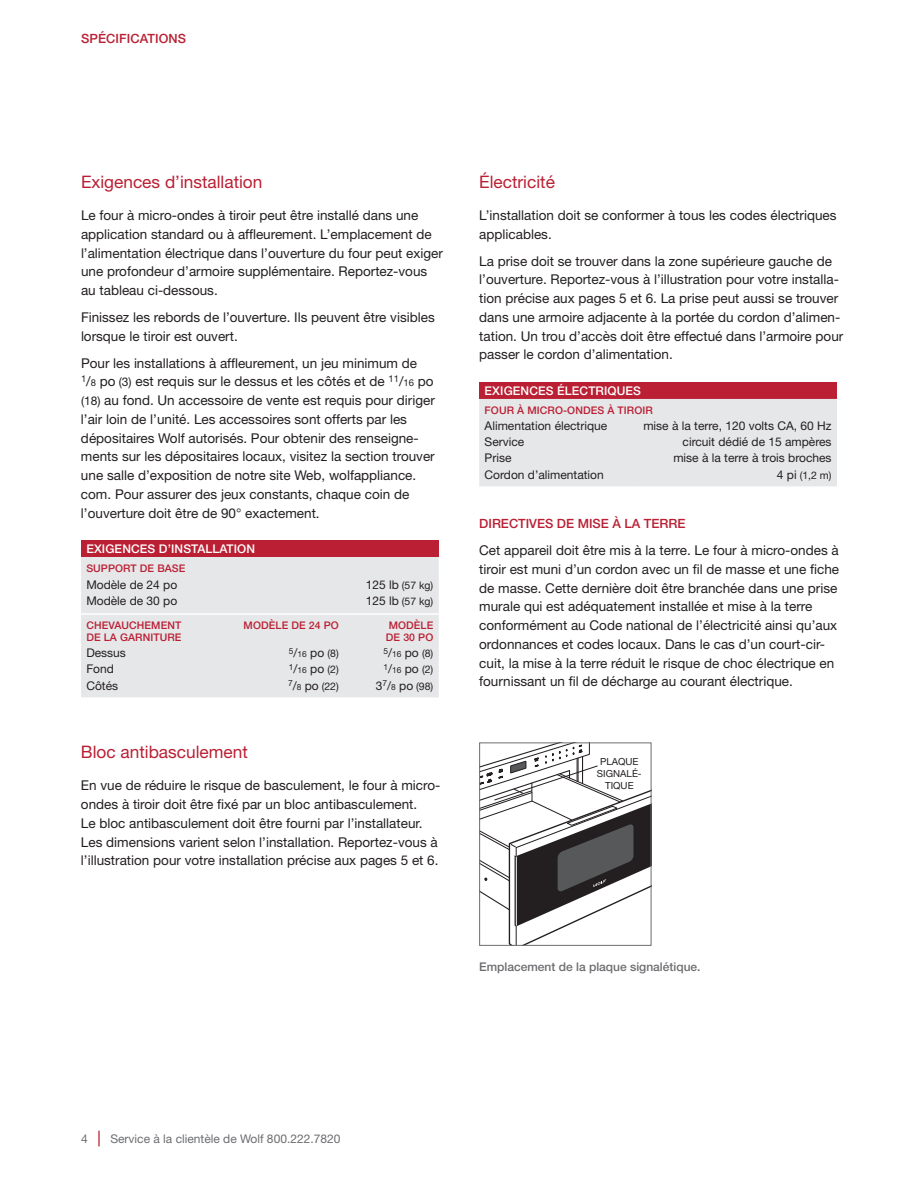
<style>
.page{position:relative;width:918px;height:1188px;background:#fff}
.page>*{position:absolute;margin:0;border:0;box-sizing:border-box;transform-origin:0 0}
.t1{font:17.25px "Helvetica Neue LT Std";color:#ba1f33}
.t2{font:13.5px/18.8px "Helvetica Neue LT Std";color:#231f20}
.t3{font:500 12.75px "Helvetica Neue LT Std";color:#ba1f33}
.t4{font:12px "Helvetica Neue LT Std";color:#231f20}
.t5{font:500 12px "Helvetica Neue LT Std";letter-spacing:.01em;color:#fff}
.t6{font:12px "Helvetica Neue LT Std";color:#6c6d70}
.t7{font:500 12px "Helvetica Neue LT Std";color:#6c6d70}
.t8{font:500 10.5px/12px "Helvetica Neue LT Std";letter-spacing:.01em;color:#ba1f33}
.t9{font:10.5px "Helvetica Neue LT Std";color:#231f20}
.t10{font:9.75px/12px "Helvetica Neue LT Std";color:#231f20;text-align:center}
.t11{font:8.4px "Helvetica Neue LT Std";color:#231f20}
.s1{font-size:9.45px}
.s2{font-size:12px}
.s3{font-size:10.5px}
.s4{font-size:8.4px}
.s5{font-weight:500;font-size:15.6px;color:#ba1f33}
</style>
<div class="page">
<div style="left:81px;top:540px;width:358px;height:17px;background:#ba1f33"></div>
<div style="left:81px;top:557px;width:358px;height:140px;background:#e6e7e9"></div>
<hr style="left:81px;top:613px;width:155px;height:2px;background:#fff">
<hr style="left:236px;top:613px;width:108px;height:2px;background:#fff">
<hr style="left:344px;top:613px;width:95px;height:2px;background:#fff">
<div style="left:479px;top:382px;width:358px;height:17px;background:#ba1f33"></div>
<div style="left:479px;top:399px;width:358px;height:87px;background:#e6e7e9"></div>
<svg style="left:480px;top:743px;width:171px;height:202px"></svg>
<p class="t3" style="left:81px;top:31px;width:107px">SPÉCIFICATIONS</p>
<p class="t1" style="left:81px;top:171px;width:183px">Exigences d’installation</p>
<p class="t2" style="left:81px;top:206px;width:364px">Le four à micro-ondes à tiroir peut être installé dans une application standard ou à affleurement. L’emplacement de l’alimentation électrique dans l’ouverture du four peut exiger une profondeur d’armoire supplémentaire. Reportez-vous au tableau ci-dessous.</p>
<p class="t2" style="left:81px;top:308px;width:355px">Finissez les rebords de l’ouverture. Ils peuvent être visibles lorsque le tiroir est ouvert.</p>
<p class="t2" style="left:81px;top:353px;width:355px">Pour les installations à affleurement, un jeu minimum de <sup>1</sup>/<span class="s1">8</span> po <span class="s2">(3)</span> est requis sur le dessus et les côtés et de <sup>11</sup>/<span class="s1">16</span> po <span class="s2">(18)</span> au fond. Un accessoire de vente est requis pour diriger l’air loin de l’unité. Les accessoires sont offerts par les dépositaires Wolf autorisés. Pour obtenir des renseigne&shy;ments sur les dépositaires locaux, visitez la section trouver une salle d’exposition de notre site Web, wolfappliance. com. Pour assurer des jeux constants, chaque coin de l’ouverture doit être de 90° exactement.</p>
<p class="t5" style="left:86px;top:541px;width:170px">EXIGENCES D’INSTALLATION</p>
<p class="t8" style="left:86px;top:562px;width:101px">SUPPORT DE BASE</p>
<p class="t4" style="left:86px;top:578px;width:92px">Modèle de 24 po</p>
<p class="t9" style="left:366px;top:579px;width:69px"><span class="s2">125 lb</span> (57 kg)</p>
<p class="t4" style="left:86px;top:594px;width:92px">Modèle de 30 po</p>
<p class="t9" style="left:366px;top:595px;width:69px"><span class="s2">125 lb</span> (57 kg)</p>
<p class="t8" style="left:86px;top:619px;width:97px">CHEVAUCHEMENT<br>DE LA GARNITURE</p>
<p class="t8" style="left:244px;top:619px;width:97px">MODÈLE DE 24 PO</p>
<p class="t8" style="left:386px;top:619px;width:49px">MODÈLE<br>DE 30 PO</p>
<p class="t4" style="left:86px;top:646px;width:41px">Dessus</p>
<p class="t11" style="left:289px;top:649px;width:51px">5<span class="s2">/</span>16 <span class="s2">po</span> <span class="s3">(8)</span></p>
<p class="t11" style="left:383px;top:649px;width:51px">5<span class="s2">/</span>16 <span class="s2">po</span> <span class="s3">(8)</span></p>
<p class="t4" style="left:86px;top:662px;width:29px">Fond</p>
<p class="t11" style="left:289px;top:665px;width:51px">1<span class="s2">/</span>16 <span class="s2">po</span> <span class="s3">(2)</span></p>
<p class="t11" style="left:383px;top:665px;width:51px">1<span class="s2">/</span>16 <span class="s2">po</span> <span class="s3">(2)</span></p>
<p class="t4" style="left:86px;top:678px;width:33px">Côtés</p>
<p class="t9" style="left:288px;top:680px;width:52px"><sup>7</sup><span class="s2">/</span><span class="s4">8</span> <span class="s2">po</span> (22)</p>
<p class="t4" style="left:376px;top:678px;width:59px">3<sup>7</sup>/<span class="s4">8</span> po <span class="s3">(98)</span></p>
<p class="t1" style="left:81px;top:742px;width:168px">Bloc antibasculement</p>
<p class="t2" style="left:81px;top:776px;width:361px">En vue de réduire le risque de basculement, le four à micro&shy;ondes à tiroir doit être fixé par un bloc antibasculement.<br>Le bloc antibasculement doit être fourni par l’installateur.<br>Les dimensions varient selon l’installation. Reportez-vous à l’illustration pour votre installation précise aux pages 5 et 6.</p>
<p class="t1" style="left:479px;top:171px;width:77px">Électricité</p>
<p class="t2" style="left:479px;top:206px;width:359px">L’installation doit se conformer à tous les codes électriques applicables.</p>
<p class="t2" style="left:479px;top:251px;width:366px">La prise doit se trouver dans la zone supérieure gauche de l’ouverture. Reportez-vous à l’illustration pour votre installa&shy;tion précise aux pages 5 et 6. La prise peut aussi se trouver dans une armoire adjacente à la portée du cordon d’alimen&shy;tation. Un trou d’accès doit être effectué dans l’armoire pour passer le cordon d’alimentation.</p>
<p class="t5" style="left:485px;top:383px;width:158px">EXIGENCES ÉLECTRIQUES</p>
<p class="t8" style="left:485px;top:404px;width:170px">FOUR À MICRO-ONDES À TIROIR</p>
<p class="t4" style="left:485px;top:419px;width:124px">Alimentation électrique</p>
<p class="t4" style="left:643px;top:419px;width:190px">mise à la terre, 120 volts CA, 60 Hz</p>
<p class="t4" style="left:485px;top:435px;width:41px">Service</p>
<p class="t4" style="left:683px;top:435px;width:150px">circuit dédié de 15 ampères</p>
<p class="t4" style="left:485px;top:451px;width:28px">Prise</p>
<p class="t4" style="left:673px;top:451px;width:160px">mise à la terre à trois broches</p>
<p class="t4" style="left:485px;top:467px;width:121px">Cordon d’alimentation</p>
<p class="t9" style="left:777px;top:469px;width:56px"><span class="s2">4 pi</span> (1,2 m)</p>
<p class="t3" style="left:479px;top:516px;width:208px">DIRECTIVES DE MISE À LA TERRE</p>
<p class="t2" style="left:479px;top:541px;width:361px">Cet appareil doit être mis à la terre. Le four à micro-ondes à tiroir est muni d’un cordon avec un fil de masse et une fiche de masse. Cette dernière doit être branchée dans une prise murale qui est adéquatement installée et mise à la terre conformément au Code national de l’électricité ainsi qu’aux ordonnances et codes locaux. Dans le cas d’un court-cir&shy;cuit, la mise à la terre réduit le risque de choc électrique en fournissant un fil de décharge au courant électrique.</p>
<p class="t10" style="left:597px;top:756px;width:46px">PLAQUE<br>SIGNALÉ-<br>TIQUE</p>
<p class="t7" style="left:479px;top:959px;width:223px">Emplacement de la plaque signalétique.</p>
<p class="t6" style="left:81px;top:1131px;width:261px">4 <span class="s5">|</span> Service à la clientèle de Wolf 800.222.7820</p>
</div>
